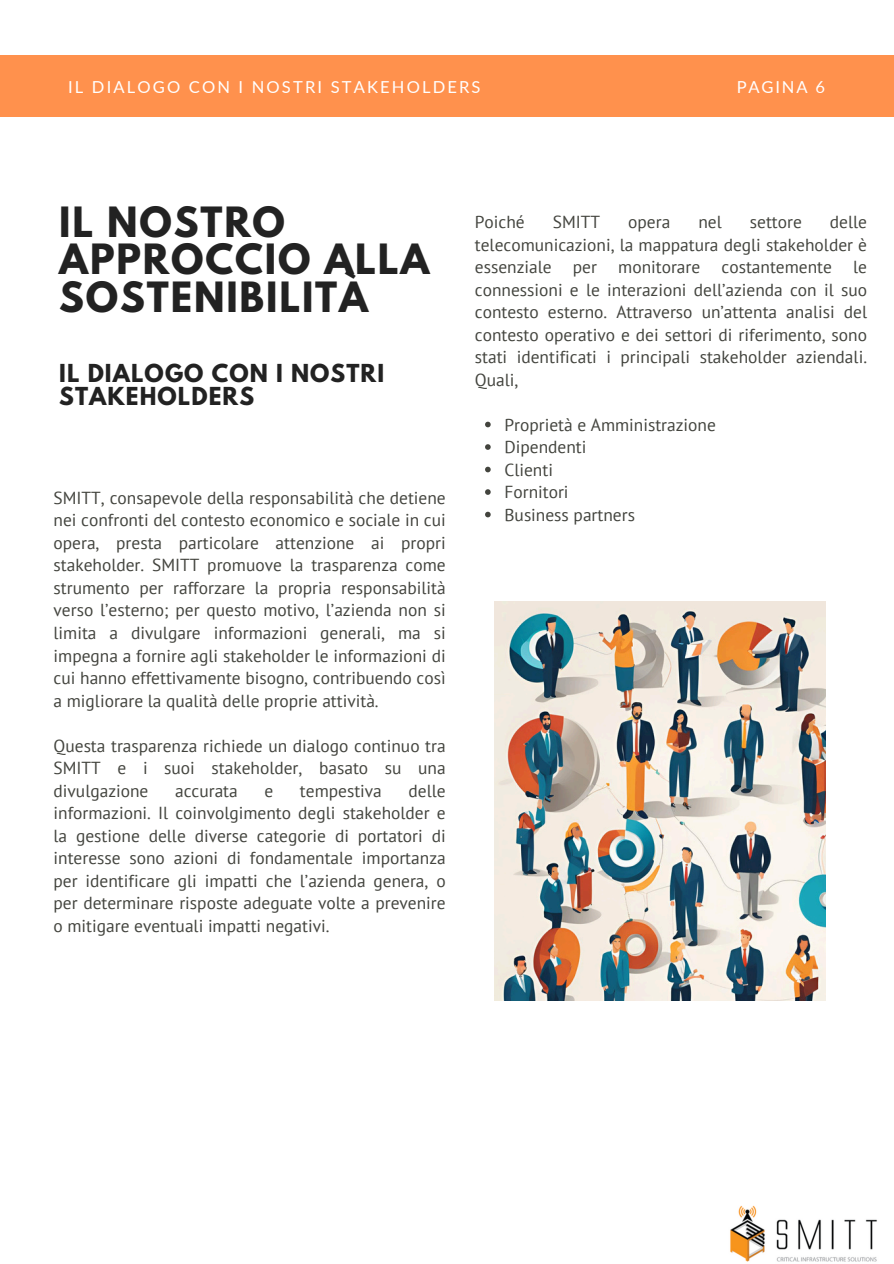
<style>
.page{position:relative;width:894px;height:1264px;background:#fff}
.page>*{position:absolute;margin:0;border:0;box-sizing:border-box;transform-origin:0 0}
.t1{font:700 36.9px/37.2px "League Spartan";letter-spacing:.05em;color:#222}
.t2{font:700 21.9px/22.5px "League Spartan";letter-spacing:.05em;color:#222}
.t3{font:17.4px/22.5px "PT Sans";color:#43443e;text-align:justify}
.t4{font:16.5px "Lato";letter-spacing:.13em;color:#fff}
</style>
<div class="page">
<div style="left:0;top:55px;width:893px;height:61px;background:#ff914d"></div>
<img style="left:494px;top:602px;width:331px;height:398px">
<svg style="left:485px;top:421px;width:5px;height:6px"></svg>
<svg style="left:485px;top:444px;width:5px;height:6px"></svg>
<svg style="left:485px;top:466px;width:5px;height:6px"></svg>
<svg style="left:485px;top:489px;width:5px;height:6px"></svg>
<svg style="left:485px;top:511px;width:5px;height:6px"></svg>
<img style="left:730px;top:1205px;width:147px;height:57px">
<p class="t4" style="left:68px;top:77px;width:414px">IL DIALOGO CON I NOSTRI STAKEHOLDERS</p>
<h3 class="t4" style="left:736px;top:76px;width:90px">PAGINA 6</h3>
<h3 class="t1" style="left:59px;top:208px;width:372px">IL NOSTRO<br>APPROCCIO ALLA<br>SOSTENIBILITÀ</h3>
<h1 class="t2" style="left:59px;top:365px;width:326px">IL DIALOGO CON I NOSTRI<br>STAKEHOLDERS</h1>
<h2 class="t3" style="left:54px;top:486px;width:393px">SMITT, consapevole della responsabilità che detiene nei confronti del contesto economico e sociale in cui opera, presta particolare attenzione ai propri stakeholder. SMITT promuove la trasparenza come strumento per rafforzare la propria responsabilità verso l’esterno; per questo motivo, l’azienda non si limita a divulgare informazioni generali, ma si impegna a fornire agli stakeholder le informazioni di cui hanno effettivamente bisogno, contribuendo così a migliorare la qualità delle proprie attività.</h2>
<p class="t3" style="left:54px;top:733px;width:393px">Questa trasparenza richiede un dialogo continuo tra SMITT e i suoi stakeholder, basato su una divulgazione</p>
<p class="t3" style="left:175px;top:778px;width:64px">accurata</p>
<p class="t3" style="left:264px;top:778px;width:10px">e</p>
<p class="t3" style="left:300px;top:778px;width:83px">tempestiva</p>
<p class="t3" style="left:54px;top:778px;width:393px;text-indent:355px">delle informazioni. Il coinvolgimento degli stakeholder e la gestione delle diverse categorie di portatori di interesse sono azioni di fondamentale importanza per identificare gli impatti che l’azienda genera, o per determinare risposte adeguate volte a prevenire o mitigare eventuali impatti negativi.</p>
<p class="t3" style="left:475px;top:210px;width:51px">Poiché</p>
<p class="t3" style="left:552px;top:210px;width:49px">SMITT</p>
<p class="t3" style="left:628px;top:210px;width:44px">opera</p>
<p class="t3" style="left:698px;top:210px;width:25px">nel</p>
<p class="t3" style="left:749px;top:210px;width:53px">settore</p>
<p class="t3" style="left:475px;top:210px;width:393px;text-indent:355px">delle telecomunicazioni, la mappatura degli stakeholder è essenziale per monitorare costantemente le connessioni e le interazioni dell’azienda con il suo contesto esterno. Attraverso un’attenta analisi del contesto operativo e dei settori di riferimento, sono stati identificati i principali stakeholder aziendali.<br>Quali,</p>
<p class="t3" style="left:504px;top:413px;width:213px">Proprietà e Amministrazione</p>
<p class="t3" style="left:504px;top:435px;width:83px">Dipendenti</p>
<p class="t3" style="left:504px;top:458px;width:50px">Clienti</p>
<p class="t3" style="left:504px;top:480px;width:66px">Fornitori</p>
<p class="t3" style="left:504px;top:503px;width:132px">Business partners</p>
</div>
